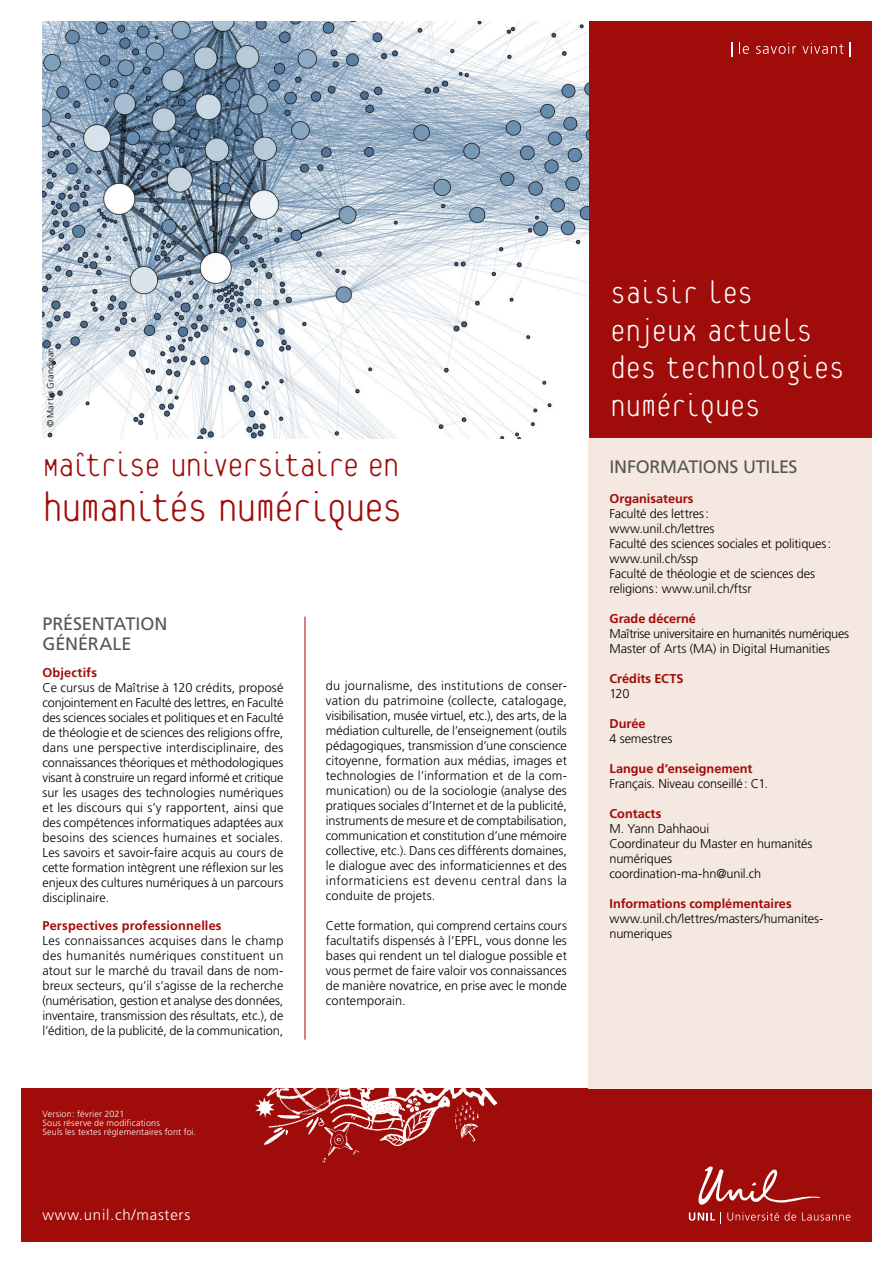
<style>
.page{position:relative;width:893px;height:1263px;background:#fff}
.page>*{position:absolute;margin:0;border:0;box-sizing:border-box;transform-origin:0 0}
.t1{font:100 45px "Platelet";letter-spacing:-.05em;color:#9f0c09}
.t2{font:100 36.75px "Platelet";letter-spacing:-.065em;color:#9f0c09}
.Slogan{font:100 34.5px/37.5px "Platelet";letter-spacing:-.03em;color:#fff}
.Sous-titre_1_orange{font:18px "Frutiger LT Std";letter-spacing:-.01em;color:#565656}
.t3{font:300 15px "Frutiger LT Std";letter-spacing:.05em;color:#fff}
.t4{font:300 12.75px/15px "Frutiger LT Std";letter-spacing:-.01em;color:#000;text-align:justify}
.Texte_courant{font:700 12.75px "Frutiger LT Std";color:#9f0c09}
.t5{font:300 12.75px "Frutiger LT Std";letter-spacing:-.03em;color:#000}
.Sous-titre_2{font:700 12.75px "Frutiger LT Std";letter-spacing:.01em;color:#9f0c09}
.Texte_courant-2{font:300 9px "Frutiger LT Std";letter-spacing:.015em;color:#fff}
.t6{font:300 9px "Frutiger LT Std";letter-spacing:.015em;color:#000}
</style>
<div class="page">
<div style="left:21px;top:1089px;width:851px;height:153px;background:#9f0c09"></div>
<img style="left:221px;top:1088px;width:336px;height:75px">
<div style="left:588px;top:21px;width:284px;height:417px;background:#9f0c09"></div>
<div style="left:588px;top:438px;width:284px;height:651px;background:#f4e8e0"></div>
<svg style="left:731px;top:43px;width:1px;height:14px"></svg>
<svg style="left:739px;top:43px;width:10px;height:11px"></svg>
<svg style="left:756px;top:43px;width:40px;height:11px"></svg>
<svg style="left:802px;top:43px;width:41px;height:11px"></svg>
<svg style="left:849px;top:43px;width:1px;height:14px"></svg>
<hr style="left:305px;top:617px;width:1px;height:423px;background:#9f0c09">
<svg style="left:698px;top:1166px;width:122px;height:39px"></svg>
<svg style="left:689px;top:1212px;width:32px;height:11px"></svg>
<svg style="left:727px;top:1212px;width:69px;height:8px"></svg>
<svg style="left:802px;top:1212px;width:48px;height:8px"></svg>
<img style="left:43px;top:21px;width:545px;height:417px">
<p class="t6" style="left:45px;top:427px;width:81px;rotate:-90deg">© Martin Grandjean</p>
<p class="t2" style="left:43px;top:451px;width:359px">Maîtrise universitaire en</p>
<p class="t1" style="left:43px;top:490px;width:362px">humanités numériques</p>
<p class="Sous-titre_1_orange" style="left:43px;top:613px;width:126px">PRÉSENTATION</p>
<p class="Sous-titre_1_orange" style="left:43px;top:633px;width:90px">GÉNÉRALE</p>
<p class="Sous-titre_2" style="left:43px;top:665px;width:56px">Objectifs</p>
<p class="t4" style="left:43px;top:681px;width:242px">Ce cursus de Maîtrise à 120 crédits, proposé conjointement en Faculté des lettres, en Faculté des sciences sociales et politiques et en Faculté de théologie et de sciences des religions offre, dans une perspective interdisciplinaire, des connaissances théoriques et méthodologiques visant à construire un regard informé et critique sur les usages des technologies numériques et les discours qui s’y rapportent, ainsi que des compétences informatiques adaptées aux besoins des sciences humaines et sociales.<br>Les savoirs et savoir-faire acquis au cours de cette formation intègrent une réflexion sur les enjeux des cultures numériques à un parcours disciplinaire.</p>
<p class="Sous-titre_2" style="left:43px;top:918px;width:181px">Perspectives professionnelles</p>
<p class="t4" style="left:43px;top:933px;width:242px">Les connaissances acquises dans le champ des humanités numériques constituent un atout sur le marché du travail dans de nom&shy;breux secteurs, qu’il s’agisse de la recherche (numérisation, gestion et analyse des données, inventaire, transmission des résultats, etc.), de l’édition, de la publicité, de la communication,</p>
<p class="Texte_courant-2" style="left:43px;top:1108px;width:83px">Version: février 2021</p>
<p class="Texte_courant-2" style="left:43px;top:1117px;width:119px">Sous réserve de modifications</p>
<p class="Texte_courant-2" style="left:43px;top:1126px;width:155px">Seuls les textes réglementaires font foi.</p>
<p class="t3" style="left:43px;top:1207px;width:149px">www.unil.ch/masters</p>
<p class="t4" style="left:326px;top:678px;width:243px">du journalisme, des institutions de conser&shy;vation du patrimoine (collecte, catalogage, visibilisation, musée virtuel, etc.), des arts, de la médiation culturelle, de l’enseignement (outils pédagogiques, transmission d’une conscience citoyenne, formation aux médias, images et technologies de l’information et de la com&shy;munication) ou de la sociologie (analyse des pratiques sociales d’Internet et de la publicité, instruments de mesure et de comptabilisation, communication et constitution d’une mémoire collective, etc.). Dans ces différents domaines, le dialogue avec des informaticiennes et des informaticiens est devenu central dans la conduite de projets.</p>
<p class="t4" style="left:326px;top:918px;width:242px">Cette formation, qui comprend certains cours facultatifs dispensés à l’EPFL, vous donne les bases qui rendent un tel dialogue possible et vous permet de faire valoir vos connaissances de manière novatrice, en prise avec le monde contemporain.</p>
<p class="Slogan" style="left:610px;top:276px;width:144px">Saisir les</p>
<p class="Slogan" style="left:610px;top:314px;width:204px">enjeux actuels</p>
<p class="Slogan" style="left:610px;top:351px;width:236px">des technologies numériques</p>
<p class="Sous-titre_1_orange" style="left:609px;top:456px;width:190px">INFORMATIONS UTILES</p>
<p class="Texte_courant" style="left:609px;top:491px;width:86px">Organisateurs</p>
<p class="t4" style="left:609px;top:506px;width:101px">Faculté des lettres:</p>
<p class="t4" style="left:609px;top:521px;width:107px">www.unil.ch/lettres</p>
<p class="t4" style="left:609px;top:536px;width:223px">Faculté des sciences sociales et politiques:</p>
<p class="t4" style="left:609px;top:551px;width:90px">www.unil.ch/ssp</p>
<p class="t4" style="left:609px;top:566px;width:207px">Faculté de théologie et de sciences des religions: www.unil.ch/ftsr</p>
<p class="Texte_courant" style="left:609px;top:611px;width:88px">Grade décerné</p>
<p class="t5" style="left:609px;top:626px;width:241px">Maîtrise universitaire en humanités numériques</p>
<p class="t4" style="left:609px;top:641px;width:222px">Master of Arts (MA) in Digital Humanities</p>
<p class="Texte_courant" style="left:609px;top:671px;width:76px">Crédits ECTS</p>
<p class="t4" style="left:609px;top:686px;width:21px">120</p>
<p class="Texte_courant" style="left:609px;top:716px;width:38px">Durée</p>
<p class="t4" style="left:609px;top:731px;width:64px">4 semestres</p>
<p class="Texte_courant" style="left:609px;top:761px;width:145px">Langue d’enseignement</p>
<p class="t4" style="left:609px;top:776px;width:160px">Français. Niveau conseillé: C1.</p>
<p class="Texte_courant" style="left:609px;top:806px;width:53px">Contacts</p>
<p class="t4" style="left:609px;top:821px;width:205px;text-align:left">M. Yann Dahhaoui<br>Coordinateur du Master en humanités numériques</p>
<p class="t4" style="left:609px;top:866px;width:153px">coordination-ma-hn@unil.ch</p>
<p class="Texte_courant" style="left:609px;top:896px;width:184px">Informations complémentaires</p>
<p class="t4" style="left:609px;top:911px;width:215px">www.unil.ch/lettres/masters/humanites&shy;numeriques</p>
</div>
